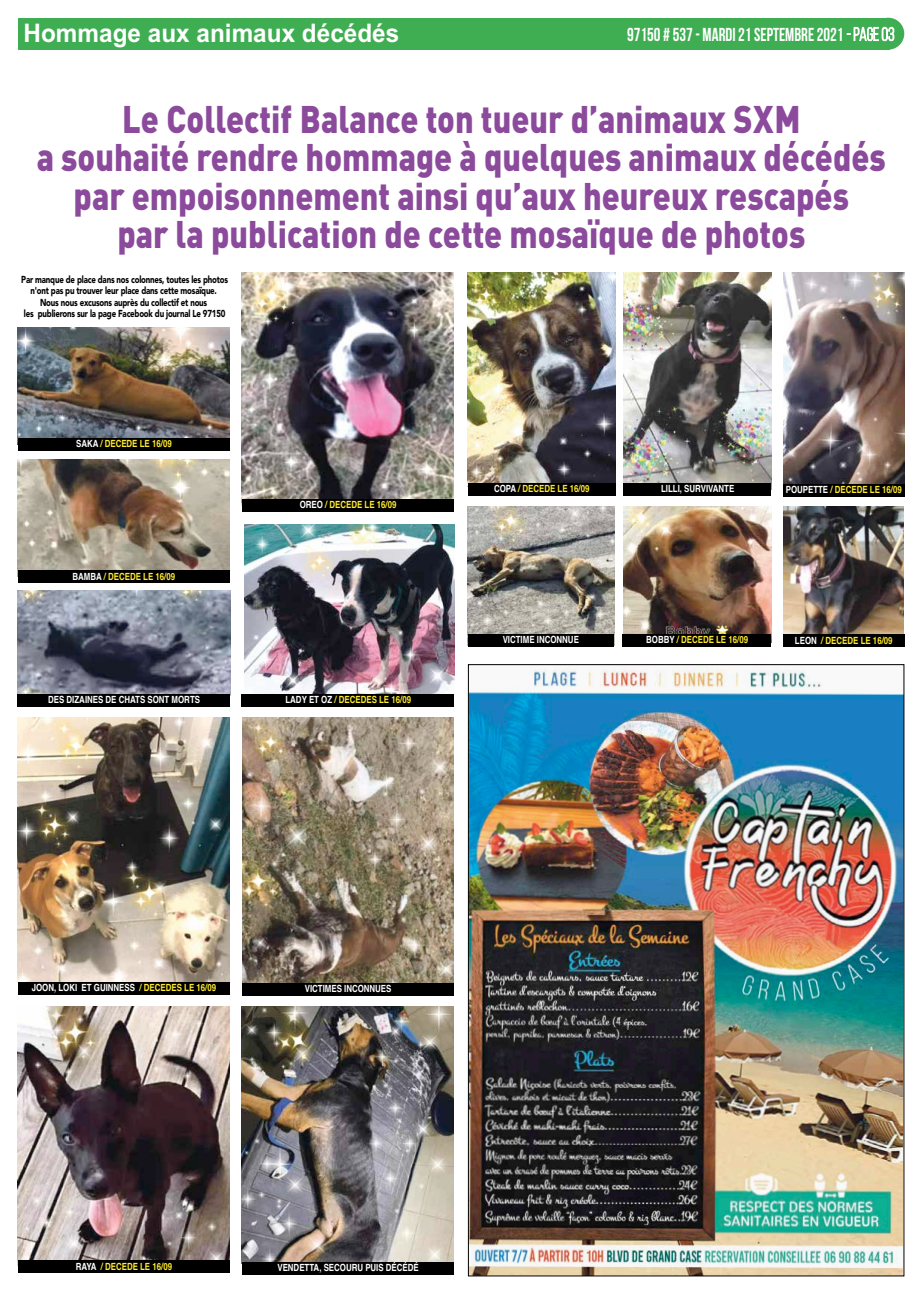
<style>
.page{position:relative;width:922px;height:1294px;background:#fff}
.page>*{position:absolute;margin:0;border:0;box-sizing:border-box;transform-origin:0 0}
.t1{font:900 38px/38px "DIN Pro";color:#8b4a9b;text-align:center;scale:.85 1}
.t2{font:700 25.62px "Arial";color:#fff;scale:.95 1}
.t3{font:700 18.75px "Bebas Neue";color:#fff;scale:.9 1}
.t4{font:900 10px/11.4px "Avenir";letter-spacing:-.025em;color:#000;text-align:center;scale:.78 1}
.t5{font:700 9.88px "Helvetica";color:#ffeb2e;scale:.8 1}
.t6{font:700 9.88px "Helvetica";color:#fff;scale:.8 1}
.s1{font-weight:400}
.s2{color:#fff}
.s3{color:#ffeb2e}
</style>
<div class="page">
<div style="left:18px;top:18px;width:871px;height:32px;background:#3fae53"></div>
<div style="left:872px;top:18px;width:32px;height:32px;background:#3fae53;border-radius:50%"></div>
<svg style="left:846px;top:27px;width:48px;height:14px"></svg>
<img style="left:470px;top:666px;width:432px;height:608px">
<img style="left:18px;top:459px;width:212px;height:117px">
<img style="left:18px;top:590px;width:212px;height:104px">
<div style="left:18px;top:570px;width:211px;height:13px;background:#000"></div>
<img style="left:18px;top:327px;width:212px;height:117px">
<div style="left:18px;top:438px;width:211px;height:12px;background:#000"></div>
<img style="left:242px;top:273px;width:212px;height:232px">
<div style="left:242px;top:499px;width:211px;height:12px;background:#000"></div>
<img style="left:468px;top:273px;width:147px;height:210px">
<div style="left:468px;top:483px;width:147px;height:12px;background:#000"></div>
<img style="left:623px;top:273px;width:148px;height:210px">
<div style="left:623px;top:483px;width:148px;height:12px;background:#000"></div>
<img style="left:18px;top:717px;width:211px;height:264px">
<div style="left:18px;top:981px;width:211px;height:13px;background:#000"></div>
<img style="left:243px;top:717px;width:210px;height:266px">
<div style="left:242px;top:983px;width:211px;height:12px;background:#000"></div>
<img style="left:18px;top:1006px;width:212px;height:259px">
<div style="left:18px;top:1260px;width:211px;height:12px;background:#000"></div>
<img style="left:242px;top:1006px;width:212px;height:257px">
<div style="left:242px;top:1261px;width:211px;height:13px;background:#000"></div>
<div style="left:18px;top:694px;width:212px;height:12px;background:#000"></div>
<img style="left:244px;top:524px;width:210px;height:170px">
<div style="left:242px;top:694px;width:212px;height:12px;background:#000"></div>
<img style="left:783px;top:506px;width:120px;height:128px">
<img style="left:783px;top:273px;width:121px;height:216px">
<img style="left:467px;top:506px;width:147px;height:140px">
<img style="left:623px;top:506px;width:148px;height:128px">
<div style="left:467px;top:634px;width:146px;height:12px;background:#000"></div>
<div style="left:622px;top:634px;width:149px;height:12px;background:#000"></div>
<div style="left:783px;top:484px;width:120px;height:12px;background:#000"></div>
<div style="left:783px;top:634px;width:120px;height:12px;background:#000"></div>
<h2 class="t2" style="left:23px;top:16px;width:397px">Hommage aux animaux décédés</h2>
<h3 class="t3" style="left:627px;top:24px;width:298px">97150 # 537- MARDI 21SEPTEMBRE2021 <span class="s1">-page03</span></h3>
<h1 class="t1" style="left:37px;top:96px;width:1000px">Le Collectif Balance ton tueur d’animaux SXM<br>a souhaité rendre hommage à quelques animaux décédés par empoisonnement ainsi qu’aux heureux rescapés<br>par la publication de cette mosaïque de photos</h1>
<p class="t4" style="left:21px;top:273px;width:266px">Par manque de place dans nos colonnes, toutes les photos n'ont pas pu trouver leur place dans cette mosaïque.<br>Nous nous excusons auprès du collectif et nous<br>les publierons sur la page Facebook du journal Le 97150</p>
<p class="t5" style="left:76px;top:435px;width:121px"><span class="s2">SAKA</span> / DECEDE LE 16/09</p>
<p class="t5" style="left:73px;top:568px;width:130px"><span class="s2">BAMBA</span> / DECEDE LE 16/09</p>
<p class="t5" style="left:299px;top:496px;width:122px"><span class="s2">OREO</span> / DECEDE LE 16/09</p>
<p class="t6" style="left:48px;top:691px;width:191px">DES DIZAINES DE CHATS SONT MORTS</p>
<p class="t5" style="left:285px;top:691px;width:158px"><span class="s2">LADY ET OZ</span> / DECEDES LE 16/09</p>
<p class="t5" style="left:494px;top:481px;width:121px"><span class="s2">COPA</span> / DECEDE LE 16/09</p>
<p class="t6" style="left:661px;top:481px;width:93px">LILLI, SURVIVANTE</p>
<p class="t5" style="left:785px;top:481px;width:147px"><span class="s2">POUPETTE</span> / DECEDE LE 16/09</p>
<p class="t6" style="left:502px;top:632px;width:97px">VICTIME INCONNUE</p>
<p class="t5" style="left:646px;top:632px;width:129px"><span class="s2">BOBBY</span> / DECEDE LE 16/09</p>
<p class="t5" style="left:794px;top:632px;width:124px"><span class="s2">LEON</span> / DECEDE LE 16/09</p>
<p class="t6" style="left:32px;top:979px;width:232px">JOON, LOKI ET GUINNESS <span class="s3">/ DECEDES LE 16/09</span></p>
<p class="t6" style="left:305px;top:980px;width:110px">VICTIMES INCONNUES</p>
<p class="t5" style="left:76px;top:1257px;width:122px"><span class="s2">RAYA</span> / DECEDE LE 16/09</p>
<p class="t6" style="left:277px;top:1259px;width:178px">VENDETTA, SECOURU PUIS DÉCÉDÉ</p>
</div>
